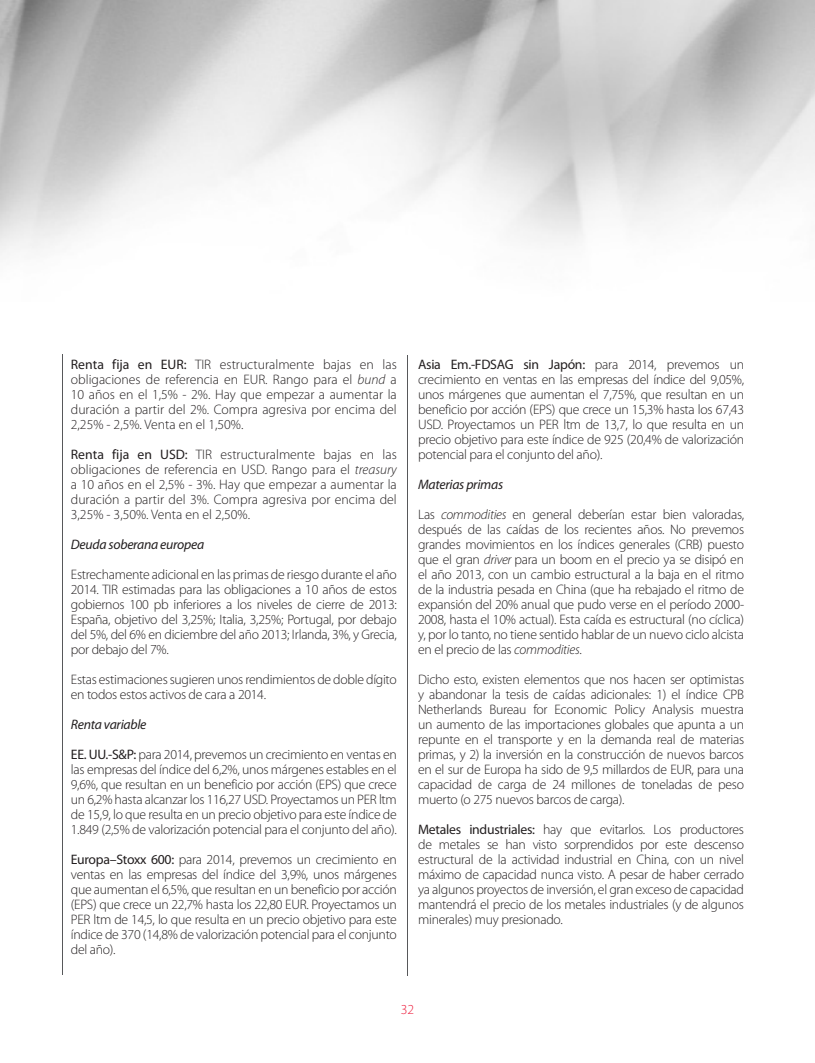
<style>
.page{position:relative;width:815px;height:1063px;background:#fff}
.page>*{position:absolute;margin:0;border:0;box-sizing:border-box;transform-origin:0 0}
.t1{font:300 13.75px/15px "Myriad Pro";letter-spacing:-.02em;color:#231f20;text-align:justify}
.t2{font:italic 13.75px "Myriad Pro";letter-spacing:-.02em;color:#231f20}
.t3{font:300 13.75px "Myriad Pro";color:#ed1a3a}
.s1{font-weight:400}
.s2{font-style:italic}
.s3{font-weight:400;font-style:italic}
</style>
<div class="page">
<hr style="left:407px;top:356px;width:1px;height:620px;background:#57585a">
<hr style="left:62px;top:354px;width:1px;height:621px;background:#57585a">
<p class="t1" style="left:71px;top:357px;width:328px"><span class="s1">Renta fija en EUR:</span> TIR estructuralmente bajas en las obligaciones de referencia en EUR. Rango para el <span class="s2">bund</span> a 10 años en el 1,5% - 2%. Hay que empezar a aumentar la duración a partir del 2%. Compra agresiva por encima del 2,25% - 2,5%. Venta en el 1,50%.</p>
<p class="t1" style="left:71px;top:447px;width:328px"><span class="s1">Renta fija en USD:</span> TIR estructuralmente bajas en las obligaciones de referencia en USD. Rango para el <span class="s2">treasury </span>a 10 años en el 2,5% - 3%. Hay que empezar a aumentar la duración a partir del 3%. Compra agresiva por encima del 3,25% - 3,50%. Venta en el 2,50%.</p>
<p class="t2" style="left:71px;top:536px;width:135px">Deuda soberana europea</p>
<p class="t1" style="left:71px;top:567px;width:327px">Estrechamente adicional en las primas de riesgo durante el año 2014. TIR estimadas para las obligaciones a 10 años de estos gobiernos 100 pb inferiores a los niveles de cierre de 2013:<br>España, objetivo del 3,25%; Italia, 3,25%; Portugal, por debajo del 5%, del 6% en diciembre del año 2013; Irlanda, 3%, y Grecia, por debajo del 7%.</p>
<p class="t1" style="left:71px;top:673px;width:327px">Estas estimaciones sugieren unos rendimientos de doble dígito en todos estos activos de cara a 2014.</p>
<p class="t1" style="left:71px;top:710px;width:327px;line-height:30px"><span class="s3">Renta variable<br></span><span class="s1">EE. UU.-S&amp;P:</span> para 2014, prevemos un crecimiento en ventas en</p>
<p class="t1" style="left:71px;top:763px;width:328px">las empresas del índice del 6,2%, unos márgenes estables en el 9,6%, que resultan en un beneficio por acción (EPS) que crece un 6,2% hasta alcanzar los 116,27 USD. Proyectamos un PER ltm de 15,9, lo que resulta en un precio objetivo para este índice de 1.849 (2,5% de valorización potencial para el conjunto del año).</p>
<p class="t1" style="left:71px;top:853px;width:328px"><span class="s1">Europa–Stoxx 600:</span> para 2014, prevemos un crecimiento en ventas en las empresas del índice del 3,9%, unos márgenes que aumentan el 6,5%, que resultan en un beneficio por acción (EPS) que crece un 22,7% hasta los 22,80 EUR. Proyectamos un PER ltm de 14,5, lo que resulta en un precio objetivo para este índice de 370 (14,8% de valorización potencial para el conjunto del año).</p>
<p class="t1" style="left:418px;top:358px;width:328px"><span class="s1">Asia Em.-FDSAG sin Japón:</span> para 2014, prevemos un crecimiento en ventas en las empresas del índice del 9,05%, unos márgenes que aumentan el 7,75%, que resultan en un beneficio por acción (EPS) que crece un 15,3% hasta los 67,43<br>USD. Proyectamos un PER ltm de 13,7, lo que resulta en un precio objetivo para este índice de 925 (20,4% de valorización potencial para el conjunto del año).</p>
<p class="t1" style="left:418px;top:470px;width:327px;line-height:30px"><span class="s3">Materias primas<br></span>Las <span class="s2">commodities</span> en general deberían estar bien valoradas,</p>
<p class="t1" style="left:418px;top:523px;width:328px">después de las caídas de los recientes años. No prevemos grandes movimientos en los índices generales (CRB) puesto que el gran <span class="s2">driver</span> para un boom en el precio ya se disipó en el año 2013, con un cambio estructural a la baja en el ritmo de la industria pesada en China (que ha rebajado el ritmo de expansión del 20% anual que pudo verse en el período 2000- 2008, hasta el 10% actual). Esta caída es estructural (no cíclica) y, por lo tanto, no tiene sentido hablar de un nuevo ciclo alcista en el precio de las <span class="s2">commodities</span>.</p>
<p class="t1" style="left:418px;top:673px;width:328px">Dicho esto, existen elementos que nos hacen ser optimistas y abandonar la tesis de caídas adicionales: 1) el índice CPB Netherlands Bureau for Economic Policy Analysis muestra un aumento de las importaciones globales que apunta a un repunte en el transporte y en la demanda real de materias primas, y 2) la inversión en la construcción de nuevos barcos en el sur de Europa ha sido de 9,5 millardos de EUR, para una capacidad de carga de 24 millones de toneladas de peso muerto (o 275 nuevos barcos de carga).</p>
<p class="t1" style="left:418px;top:823px;width:327px"><span class="s1">Metales industriales:</span> hay que evitarlos. Los productores de metales se han visto sorprendidos por este descenso estructural de la actividad industrial en China, con un nivel máximo de capacidad nunca visto. A pesar de haber cerrado ya algunos proyectos de inversión, el gran exceso de capacidad mantendrá el precio de los metales industriales (y de algunos minerales) muy presionado.</p>
<p class="t3" style="left:401px;top:1002px;width:15px">32</p>
</div>
